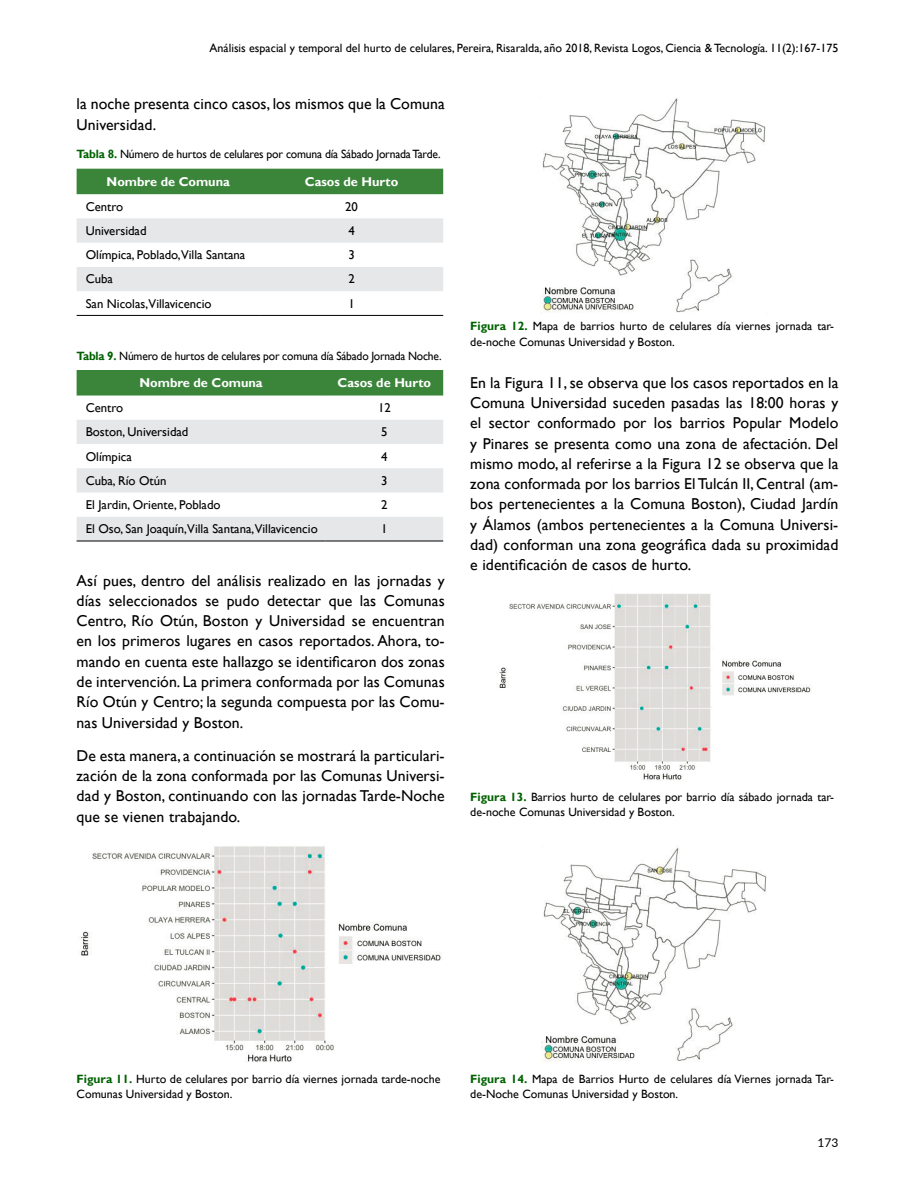
<style>
.page{position:relative;width:915px;height:1191px;background:#fff}
.page>*{position:absolute;margin:0;border:0;box-sizing:border-box;transform-origin:0 0}
.Cuerpo_general{font:15.75px/20.2px "Gill Sans";letter-spacing:.005em;color:#000;text-align:justify}
.Cuerpo{font:12.75px "Gill Sans";color:#000}
.Encabezado{font:700 12.75px "Gill Sans";color:#fff}
.Título_figura{font:12px/15.8px "Gill Sans";color:#000}
.Título_figura-2{font:12px "Gill Sans";color:#000;scale:.96 1}
.t1{font:12px "Lato";color:#000}
.s1{font-weight:700;color:#006100}
</style>
<div class="page">
<div style="left:77px;top:169px;width:366px;height:25px;background:#3b853b"></div>
<svg style="left:77px;top:218px;width:366px;height:73px"></svg>
<hr style="left:77px;top:315px;width:183px;height:1px;background:#000">
<hr style="left:260px;top:315px;width:183px;height:1px;background:#000">
<div style="left:77px;top:370px;width:366px;height:25px;background:#3b853b"></div>
<svg style="left:77px;top:420px;width:366px;height:120px;fill:#e6e7e8"></svg>
<hr style="left:77px;top:540px;width:248px;height:1px;background:#000">
<hr style="left:325px;top:540px;width:118px;height:1px;background:#000">
<img style="left:81px;top:846px;width:360px;height:216px">
<img style="left:540px;top:98px;width:226px;height:215px">
<img style="left:496px;top:593px;width:315px;height:187px">
<img style="left:541px;top:848px;width:225px;height:214px">
<p class="Título_figura" style="left:209px;top:40px;width:630px">Análisis espacial y temporal del hurto de celulares, Pereira, Risaralda, año 2018, Revista Logos, Ciencia &amp; Tecnología. 11(2):167-175</p>
<p class="Cuerpo_general" style="left:77px;top:93px;width:369px;line-height:21px">la noche presenta cinco casos, los mismos que la Comuna<br>Universidad.</p>
<p class="Título_figura" style="left:77px;top:147px;width:365px"><span class="s1">Tabla 8.</span> Número de hurtos de celulares por comuna día Sábado Jornada Tarde.</p>
<p class="Encabezado" style="left:107px;top:174px;width:125px">Nombre de Comuna</p>
<p class="Encabezado" style="left:305px;top:174px;width:95px">Casos de Hurto</p>
<p class="Cuerpo" style="left:86px;top:199px;width:39px">Centro</p>
<p class="Cuerpo" style="left:345px;top:199px;width:14px">20</p>
<p class="Cuerpo" style="left:86px;top:223px;width:62px">Universidad</p>
<p class="Cuerpo" style="left:348px;top:223px;width:8px">4</p>
<p class="Cuerpo" style="left:86px;top:247px;width:161px">Olímpica, Poblado,Villa Santana</p>
<p class="Cuerpo" style="left:348px;top:247px;width:8px">3</p>
<p class="Cuerpo" style="left:86px;top:272px;width:29px">Cuba</p>
<p class="Cuerpo" style="left:348px;top:272px;width:8px">2</p>
<p class="Cuerpo" style="left:86px;top:296px;width:127px">San Nicolas,Villavicencio</p>
<p class="Cuerpo" style="left:348px;top:296px;width:8px">1</p>
<p class="Título_figura-2" style="left:77px;top:349px;width:381px"><span class="s1">Tabla 9.</span> Número de hurtos de celulares por comuna día Sábado Jornada Noche.</p>
<p class="Encabezado" style="left:139px;top:375px;width:125px">Nombre de Comuna</p>
<p class="Encabezado" style="left:337px;top:375px;width:95px">Casos de Hurto</p>
<p class="Cuerpo" style="left:86px;top:400px;width:39px">Centro</p>
<p class="Cuerpo" style="left:378px;top:400px;width:14px">12</p>
<p class="Cuerpo" style="left:86px;top:424px;width:104px">Boston, Universidad</p>
<p class="Cuerpo" style="left:381px;top:424px;width:8px">5</p>
<p class="Cuerpo" style="left:86px;top:449px;width:48px">Olímpica</p>
<p class="Cuerpo" style="left:381px;top:449px;width:8px">4</p>
<p class="Cuerpo" style="left:86px;top:473px;width:82px">Cuba, Río Otún</p>
<p class="Cuerpo" style="left:381px;top:473px;width:8px">3</p>
<p class="Cuerpo" style="left:86px;top:497px;width:136px">El Jardin, Oriente, Poblado</p>
<p class="Cuerpo" style="left:381px;top:497px;width:8px">2</p>
<p class="Cuerpo" style="left:86px;top:521px;width:233px">El Oso, San Joaquín,Villa Santana,Villavicencio</p>
<p class="Cuerpo" style="left:381px;top:521px;width:8px">1</p>
<p class="Cuerpo_general" style="left:77px;top:570px;width:369px">Así pues, dentro del análisis realizado en las jornadas y días seleccionados se pudo detectar que las Comunas Centro, Río Otún, Boston y Universidad se encuentran en los primeros lugares en casos reportados. Ahora, to&shy;mando en cuenta este hallazgo se identificaron dos zonas de intervención. La primera conformada por las Comunas Río Otún y Centro; la segunda compuesta por las Comu&shy;nas Universidad y Boston.</p>
<p class="Cuerpo_general" style="left:77px;top:745px;width:369px">De esta manera, a continuación se mostrará la particulari&shy;zación de la zona conformada por las Comunas Universi&shy;dad y Boston, continuando con las jornadas Tarde-Noche que se vienen trabajando.</p>
<p class="Título_figura" style="left:470px;top:319px;width:365px"><span class="s1">Figura 12.</span> Mapa de barrios hurto de celulares día viernes jornada tar&shy;de-noche Comunas Universidad y Boston.</p>
<p class="Cuerpo_general" style="left:470px;top:372px;width:369px">En la Figura 11, se observa que los casos reportados en la Comuna Universidad suceden pasadas las 18:00 horas y el sector conformado por los barrios Popular Modelo y Pinares se presenta como una zona de afectación. Del mismo modo, al referirse a la Figura 12 se observa que la zona conformada por los barrios El Tulcán II, Central (am&shy;bos pertenecientes a la Comuna Boston), Ciudad Jardín y Álamos (ambos pertenecientes a la Comuna Universi&shy;dad) conforman una zona geográfica dada su proximidad e identificación de casos de hurto.</p>
<p class="Título_figura" style="left:470px;top:789px;width:365px"><span class="s1">Figura 13.</span> Barrios hurto de celulares por barrio día sábado jornada tar&shy;de-noche Comunas Universidad y Boston.</p>
<p class="Título_figura" style="left:77px;top:1071px;width:365px"><span class="s1">Figura 11.</span> Hurto de celulares por barrio día viernes jornada tarde-noche<br>Comunas Universidad y Boston.</p>
<p class="Título_figura" style="left:470px;top:1071px;width:365px"><span class="s1">Figura 14.</span> Mapa de Barrios Hurto de celulares día Viernes jornada Tar&shy;de-Noche Comunas Universidad y Boston.</p>
<p class="t1" style="left:817px;top:1134px;width:22px">173</p>
</div>
